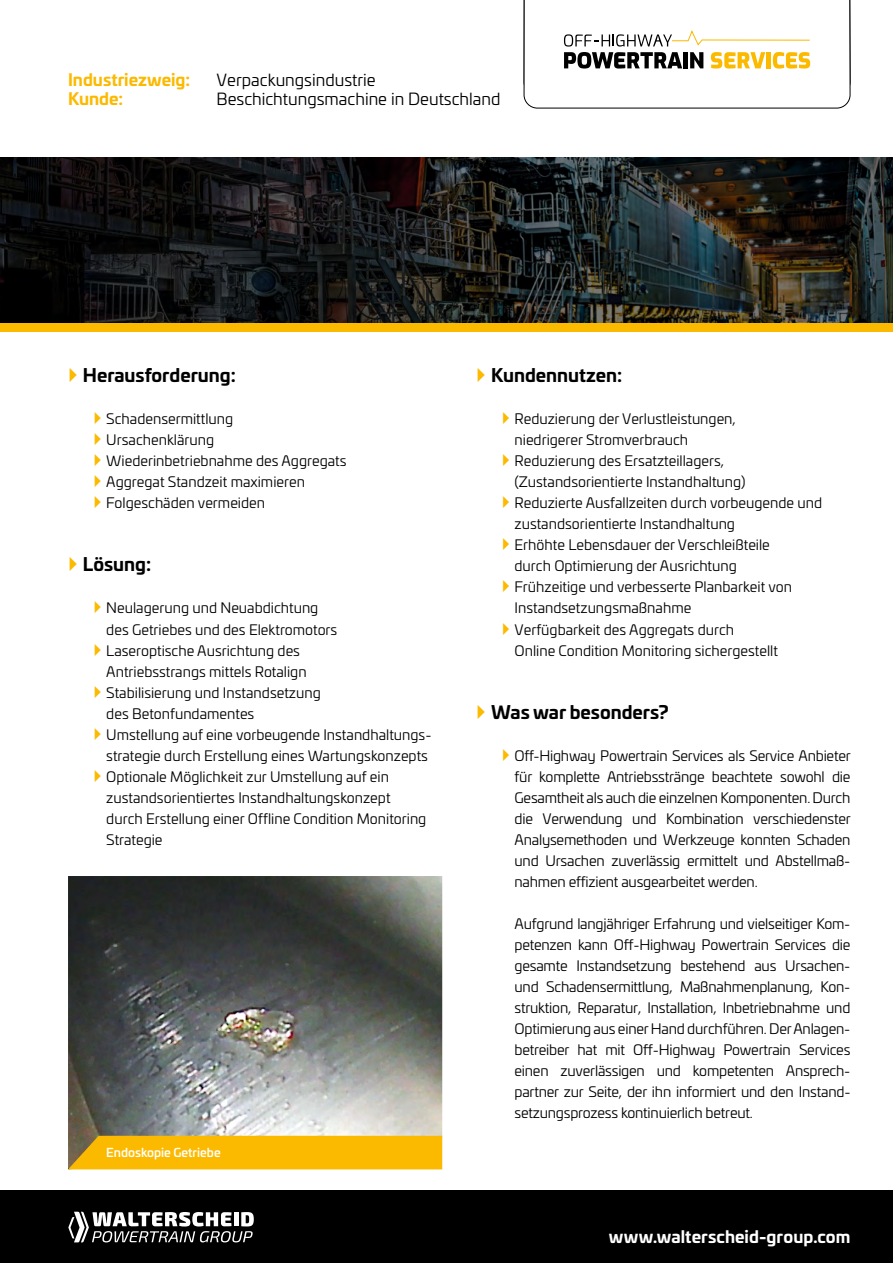
<style>
.page{position:relative;width:893px;height:1263px;background:#fff}
.page>*{position:absolute;margin:0;border:0;box-sizing:border-box;transform-origin:0 0}
.t1{font:700 18px "Univia Pro";color:#000}
.t2{font:16.5px "Univia Pro";color:#000}
.t3{font:700 16.5px "Univia Pro";color:#fff}
.t4{font:700 16.5px "Univia Pro";color:#fbba00}
.Fließtext_9_5_13{font:14.25px/21px "Univia Pro";color:#000}
.BU_weiß{font:500 12px "Univia Pro";color:#fff}
</style>
<div class="page">
<div style="left:0;top:1191px;width:893px;height:72px;background:#000"></div>
<svg style="left:524px;top:0;width:326px;height:108px"></svg>
<svg style="left:68px;top:1212px;width:186px;height:30px"></svg>
<svg style="left:0;top:157px;width:893px;height:166px;background:#1b1c1b"></svg>
<div style="left:0;top:323px;width:893px;height:8px;background:#fbba00"></div>
<img style="left:68px;top:876px;width:374px;height:260px">
<div style="left:68px;top:1136px;width:374px;height:33px;background:#fbba00"></div>
<p class="t4" style="left:68px;top:66px;width:124px">Industriezweig:</p>
<p class="t2" style="left:217px;top:68px;width:161px">Verpackungsindustrie</p>
<p class="t4" style="left:68px;top:86px;width:57px">Kunde:</p>
<p class="t2" style="left:217px;top:87px;width:285px">Beschichtungsmachine in Deutschland</p>
<p class="t1" style="left:83px;top:361px;width:154px">Herausforderung:</p>
<p class="Fließtext_9_5_13" style="left:106px;top:408px;width:128px">Schadensermittlung</p>
<p class="Fließtext_9_5_13" style="left:106px;top:429px;width:109px">Ursachenklärung</p>
<p class="Fließtext_9_5_13" style="left:106px;top:450px;width:242px">Wiederinbetriebnahme des Aggregats</p>
<p class="Fließtext_9_5_13" style="left:106px;top:471px;width:200px">Aggregat Standzeit maximieren</p>
<p class="Fließtext_9_5_13" style="left:106px;top:492px;width:160px">Folgeschäden vermeiden</p>
<p class="t1" style="left:83px;top:550px;width:70px">Lösung:</p>
<p class="Fließtext_9_5_13" style="left:106px;top:597px;width:233px">Neulagerung und Neuabdichtung des Getriebes und des Elektromotors</p>
<p class="Fließtext_9_5_13" style="left:106px;top:639px;width:202px">Laseroptische Ausrichtung des<br>Antriebsstrangs mittels Rotalign</p>
<p class="Fließtext_9_5_13" style="left:106px;top:681px;width:216px">Stabilisierung und Instandsetzung des Betonfundamentes</p>
<p class="Fließtext_9_5_13" style="left:106px;top:723px;width:327px">Umstellung auf eine vorbeugende Instandhaltungs&shy;strategie durch Erstellung eines Wartungskonzepts</p>
<p class="Fließtext_9_5_13" style="left:106px;top:765px;width:322px">Optionale Möglichkeit zur Umstellung auf ein zustandsorientiertes Instandhaltungskonzept durch Erstellung einer Offline Condition Monitoring Strategie</p>
<p class="BU_weiß" style="left:106px;top:1143px;width:116px">Endoskopie Getriebe</p>
<p class="t1" style="left:491px;top:361px;width:133px">Kundennutzen:</p>
<p class="Fließtext_9_5_13" style="left:514px;top:408px;width:223px">Reduzierung der Verlustleistungen, niedrigerer Stromverbrauch</p>
<p class="Fließtext_9_5_13" style="left:514px;top:450px;width:233px">Reduzierung des Ersatzteillagers, (Zustandsorientierte Instandhaltung)</p>
<p class="Fließtext_9_5_13" style="left:514px;top:492px;width:309px">Reduzierte Ausfallzeiten durch vorbeugende und zustandsorientierte Instandhaltung</p>
<p class="Fließtext_9_5_13" style="left:514px;top:534px;width:257px">Erhöhte Lebensdauer der Verschleißteile durch Optimierung der Ausrichtung</p>
<p class="Fließtext_9_5_13" style="left:514px;top:576px;width:279px">Frühzeitige und verbesserte Planbarkeit von<br>Instandsetzungsmaßnahme</p>
<p class="Fließtext_9_5_13" style="left:514px;top:618px;width:265px">Verfügbarkeit des Aggregats durch<br>Online Condition Monitoring sichergestellt</p>
<p class="t1" style="left:491px;top:697px;width:179px">Was war besonders?</p>
<p class="Fließtext_9_5_13" style="left:514px;top:744px;width:338px;text-align:justify">Off-Highway Powertrain Services als Service Anbieter für komplette Antriebsstränge beachtete sowohl die Gesamtheit als auch die einzelnen Komponenten. Durch die Verwendung und Kombination verschiedenster Analysemethoden und Werkzeuge konnten Schaden und Ursachen zuverlässig ermittelt und Abstellmaß&shy;nahmen effizient ausgearbeitet werden.</p>
<p class="Fließtext_9_5_13" style="left:514px;top:912px;width:337px">Aufgrund langjähriger Erfahrung und vielseitiger Kom&shy;petenzen kann Off-Highway Powertrain Services die gesamte Instandsetzung bestehend aus Ursachen&shy;und Schadensermittlung, Maßnahmenplanung, Kon&shy;struktion, Reparatur, Installation, Inbetriebnahme und Optimierung aus einer Hand durchführen. Der Anlagen&shy;betreiber hat mit Off-Highway Powertrain Services einen zuverlässigen und kompetenten Ansprech&shy;partner zur Seite, der ihn informiert und den Instand&shy;setzungsprozess kontinuierlich betreut.</p>
<p class="t3" style="left:609px;top:1223px;width:243px">www.walterscheid-group.com</p>
</div>
